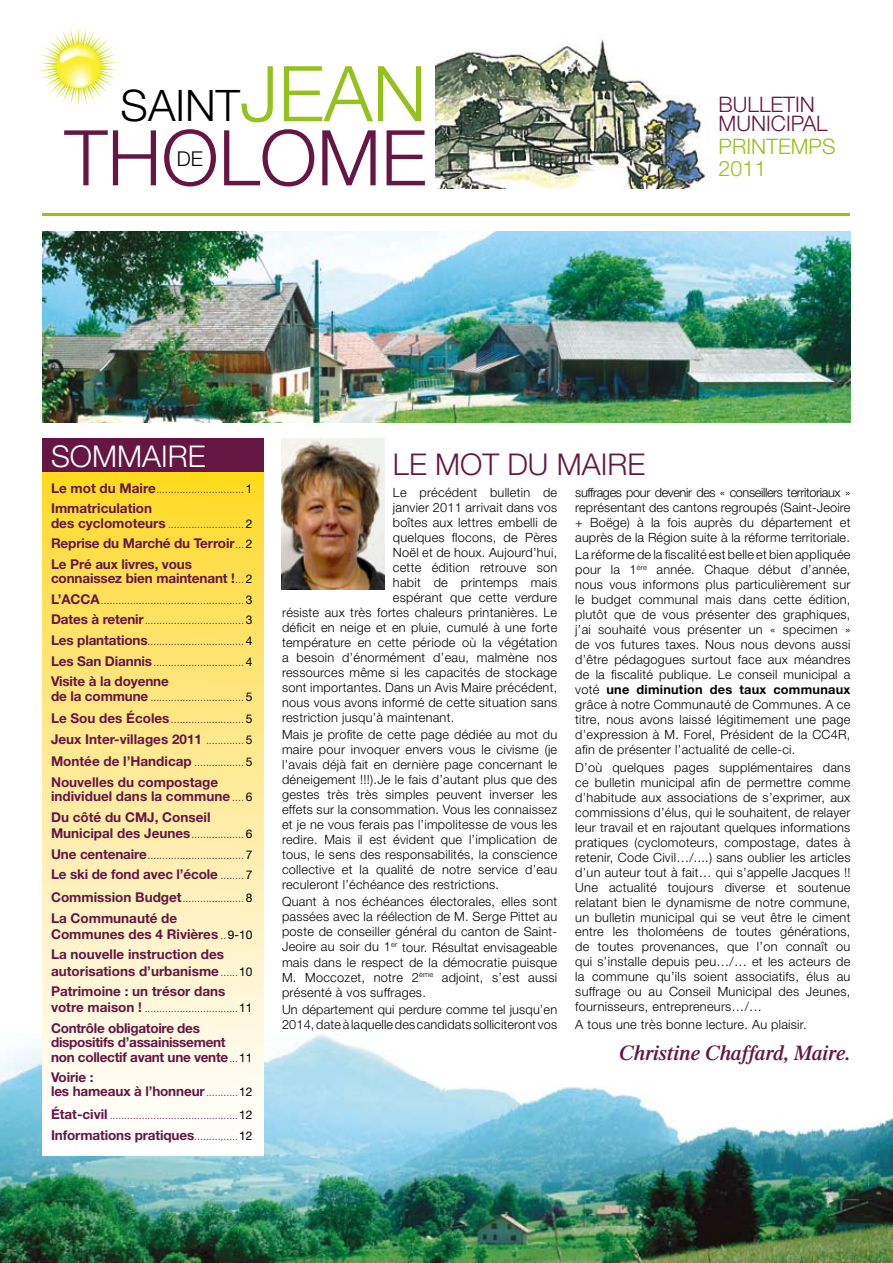
<style>
.page{position:relative;width:893px;height:1263px;background:#fff}
.page>*{position:absolute;margin:0;border:0;box-sizing:border-box;transform-origin:0 0}
.t1{font:300 76.95px "Helvetica Neue";color:#651642}
.t2{font:300 43.5px "Helvetica Neue";color:#000}
.t3{font:300 30px "Helvetica Neue";color:#651642}
.t4{font:300 30px "Helvetica Neue";color:#fff}
.t5{font:300 21.45px/19.2px "Helvetica Neue";color:#651642}
.t6{font:300 21.45px/22.5px "Helvetica Neue";color:#94c11c}
.t7{font:italic 600 21px "Times";letter-spacing:-.01em;color:#651642}
.t8{font:300 20.4px "Helvetica Neue";color:#000}
.t9{font:700 13.5px/16.2px "Helvetica Neue";color:#651642}
.t10{font:700 13.5px/14.2px "Helvetica Neue";letter-spacing:-.02em;color:#651642}
.t11{font:300 12.75px/15px "Helvetica Neue";letter-spacing:.02em;color:#000;text-align:justify}
.t12{font:300 10.5px/20.7px "Helvetica Neue";color:#651642;text-align:justify}
.s1{font-size:76.95px;color:#94c11c}
.s2{font-weight:700;font-size:13.5px}
.s3{font-weight:400;font-size:12px;color:#000}
.s4{font-weight:300;font-size:10.5px}
.s5{font-weight:700}
</style>
<div class="page">
<img style="left:0;top:966px;width:893px;height:297px">
<div style="left:43px;top:438px;width:221px;height:35px;background:#651642"></div>
<svg style="left:43px;top:473px;width:221px;height:683px;background:#ffec9f"></svg>
<img style="left:435px;top:39px;width:274px;height:150px">
<img style="left:43px;top:232px;width:807px;height:190px">
<img style="left:282px;top:438px;width:102px;height:151px">
<hr style="left:43px;top:214px;width:807px;height:2px;background:#94c11c">
<svg style="left:37px;top:25px;width:83px;height:83px"></svg>
<h2 class="t2" style="left:121px;top:79px;width:308px">SAINT<span class="s1">JEAN</span></h2>
<h1 class="t1" style="left:65px;top:111px;width:364px">THOLOME</h1>
<h3 class="t8" style="left:177px;top:146px;width:28px">DE</h3>
<h3 class="t5" style="left:719px;top:94px;width:111px">BULLETIN<br>MUNICIPAL</h3>
<h3 class="t6" style="left:719px;top:134px;width:49px">printemps<br>2011</h3>
<h3 class="t4" style="left:51px;top:438px;width:156px">SOMMAIRE</h3>
<h3 class="t3" style="left:393px;top:446px;width:254px">LE MOT DU MAIRE</h3>
<p class="t12" style="left:51px;top:478px;width:203px"><span class="s2">Le mot du Maire</span>.............................. <span class="s3">1</span></p>
<p class="t9" style="left:51px;top:500px;width:103px">Immatriculation</p>
<p class="t12" style="left:51px;top:513px;width:203px"><span class="s2">des cyclomoteurs</span> .......................... <span class="s3">2</span></p>
<p class="t9" style="left:51px;top:533px;width:203px;line-height:20.7px">Reprise du Marché du Terroir<span class="s4">...</span> <span class="s3">2<br></span>Le Pré aux livres, vous</p>
<p class="t9" style="left:51px;top:570px;width:203px">connaissez bien maintenant !<span class="s4">...</span> <span class="s3">2</span></p>
<p class="t12" style="left:51px;top:589px;width:203px"><span class="s2">L’ACCA</span>................................................. <span class="s3">3<br></span><span class="s2">Dates à retenir</span>.................................. <span class="s3">3<br></span><span class="s2">Les plantations</span>................................. <span class="s3">4<br></span><span class="s2">Les San Diannis</span>............................... <span class="s3">4</span></p>
<p class="t9" style="left:51px;top:673px;width:119px">Visite à la doyenne</p>
<p class="t12" style="left:51px;top:685px;width:203px;line-height:22.6px"><span class="s2">de la commune</span> ................................ <span class="s3">5<br></span><span class="s2">Le Sou des écoles</span>......................... <span class="s3">5</span></p>
<p class="t9" style="left:51px;top:727px;width:203px;line-height:22.6px">Jeux Inter-villages 2011 <span class="s4">.............</span> <span class="s3">5<br></span>Montée de l’Handicap <span class="s4">.................</span> <span class="s3">5</span></p>
<p class="t9" style="left:51px;top:775px;width:203px;line-height:14.2px">Nouvelles du compostage individuel dans la commune <span class="s4">....</span> <span class="s3">6</span></p>
<p class="t9" style="left:51px;top:809px;width:203px">Du côté du CMJ, Conseil<br>Municipal des Jeunes<span class="s4">..................</span> <span class="s3">6</span></p>
<p class="t12" style="left:51px;top:844px;width:203px"><span class="s2">Une centenaire</span>................................. <span class="s3">7</span></p>
<p class="t9" style="left:51px;top:866px;width:203px">Le ski de fond avec l’école <span class="s4">........</span> <span class="s3">7</span></p>
<p class="t12" style="left:51px;top:888px;width:203px"><span class="s2">Commission Budget</span>..................... <span class="s3">8</span></p>
<p class="t9" style="left:51px;top:909px;width:203px">La Communauté de<br>Communes des 4 Rivières <span class="s4">..</span><span class="s3">9-10</span></p>
<p class="t9" style="left:51px;top:946px;width:203px">La nouvelle instruction des autorisations d’urbanisme<span class="s4">......</span><span class="s3">10</span></p>
<p class="t9" style="left:51px;top:983px;width:176px">Patrimoine : un trésor dans</p>
<p class="t12" style="left:51px;top:998px;width:203px"><span class="s2">votre maison !</span> ................................<span class="s3">11</span></p>
<p class="t10" style="left:51px;top:1021px;width:203px">Contrôle obligatoire des dispositifs d’assainissement non collectif avant une vente<span class="s4">...</span><span class="s3">11</span></p>
<p class="t9" style="left:51px;top:1070px;width:203px;line-height:14.2px">Voirie :<br>les hameaux à l’honneur<span class="s4">...........</span><span class="s3">12</span></p>
<p class="t12" style="left:51px;top:1105px;width:203px"><span class="s2">état-civil</span> ............................................<span class="s3">12</span></p>
<p class="t9" style="left:51px;top:1126px;width:203px">Informations pratiques<span class="s4">...............</span><span class="s3">12</span></p>
<p class="t11" style="left:393px;top:485px;width:166px">Le précédent bulletin de</p>
<p class="t11" style="left:393px;top:500px;width:166px">janvier 2011 arrivait dans vos</p>
<p class="t11" style="left:393px;top:515px;width:166px">boîtes aux lettres embelli de</p>
<p class="t11" style="left:393px;top:530px;width:166px">quelques flocons, de Pères</p>
<p class="t11" style="left:393px;top:545px;width:166px">Noël et de houx. Aujourd’hui,</p>
<p class="t11" style="left:393px;top:560px;width:166px">cette édition retrouve son</p>
<p class="t11" style="left:393px;top:575px;width:166px">habit de printemps mais</p>
<p class="t11" style="left:393px;top:590px;width:166px">espérant que cette verdure</p>
<p class="t11" style="left:282px;top:605px;width:277px">résiste aux très fortes chaleurs printanières. Le</p>
<p class="t11" style="left:282px;top:620px;width:277px">déficit en neige et en pluie, cumulé à une forte</p>
<p class="t11" style="left:282px;top:635px;width:277px">température en cette période où la végétation</p>
<p class="t11" style="left:282px;top:650px;width:277px">a besoin d’énormément d’eau, malmène nos</p>
<p class="t11" style="left:282px;top:665px;width:277px">ressources même si les capacités de stockage</p>
<p class="t11" style="left:282px;top:680px;width:277px">sont importantes. Dans un Avis Maire précédent,</p>
<p class="t11" style="left:282px;top:695px;width:277px">nous vous avons informé de cette situation sans</p>
<p class="t11" style="left:282px;top:710px;width:174px">restriction jusqu’à maintenant.</p>
<p class="t11" style="left:282px;top:727px;width:277px">Mais je profite de cette page dédiée au mot du maire pour invoquer envers vous le civisme (je l’avais déjà fait en dernière page concernant le déneigement !!!).Je le fais d’autant plus que des gestes très très simples peuvent inverser les effets sur la consommation. Vous les connaissez et je ne vous ferais pas l’impolitesse de vous les redire. Mais il est évident que l’implication de tous, le sens des responsabilités, la conscience collective et la qualité de notre service d’eau reculeront l’échéance des restrictions.</p>
<p class="t11" style="left:282px;top:894px;width:277px">Quant à nos échéances électorales, elles sont passées avec la réélection de M. Serge Pittet au poste de conseiller général du canton de Saint-Jeoire au soir du 1<sup>er</sup> tour. Résultat envisageable mais dans le respect de la démocratie puisque M. Moccozet, notre 2<sup>ème</sup> adjoint, s’est aussi présenté à vos suffrages.</p>
<p class="t11" style="left:282px;top:1001px;width:277px">Un département qui perdure comme tel jusqu’en<br>2014, date à laquelle des candidats solliciteront vos</p>
<p class="t11" style="left:575px;top:485px;width:277px">suffrages pour devenir des « conseillers territoriaux » représentant des cantons regroupés (Saint-Jeoire + Boëge) à la fois auprès du département et auprès de la Région suite à la réforme territoriale.</p>
<p class="t11" style="left:575px;top:547px;width:277px">La réforme de la fiscalité est belle et bien appliquée pour la 1<sup>ère</sup> année. Chaque début d’année, nous vous informons plus particulièrement sur le budget communal mais dans cette édition, plutôt que de vous présenter des graphiques, j’ai souhaité vous présenter un « specimen » de vos futures taxes. Nous nous devons aussi d’être pédagogues surtout face aux méandres de la fiscalité publique. Le conseil municipal a voté <span class="s5">une diminution des taux communaux </span>grâce à notre Communauté de Communes. A ce titre, nous avons laissé légitimement une page d’expression à M. Forel, Président de la CC4R, afin de présenter l’actualité de celle-ci.</p>
<p class="t11" style="left:575px;top:759px;width:277px">D’où quelques pages supplémentaires dans ce bulletin municipal afin de permettre comme d’habitude aux associations de s’exprimer, aux commissions d’élus, qui le souhaitent, de relayer leur travail et en rajoutant quelques informations pratiques (cyclomoteurs, compostage, dates à retenir, Code Civil…/....) sans oublier les articles d’un auteur tout à fait… qui s’appelle Jacques !!<br>Une actualité toujours diverse et soutenue relatant bien le dynamisme de notre commune, un bulletin municipal qui se veut être le ciment entre les tholoméens de toutes générations, de toutes provenances, que l’on connaît ou qui s’installe depuis peu…/… et les acteurs de la commune qu’ils soient associatifs, élus au suffrage ou au Conseil Municipal des Jeunes, fournisseurs, entrepreneurs…/…</p>
<p class="t11" style="left:575px;top:1016px;width:233px">A tous une très bonne lecture. Au plaisir.</p>
<h3 class="t7" style="left:619px;top:1040px;width:233px">Christine Chaffard, Maire.</h3>
</div>
